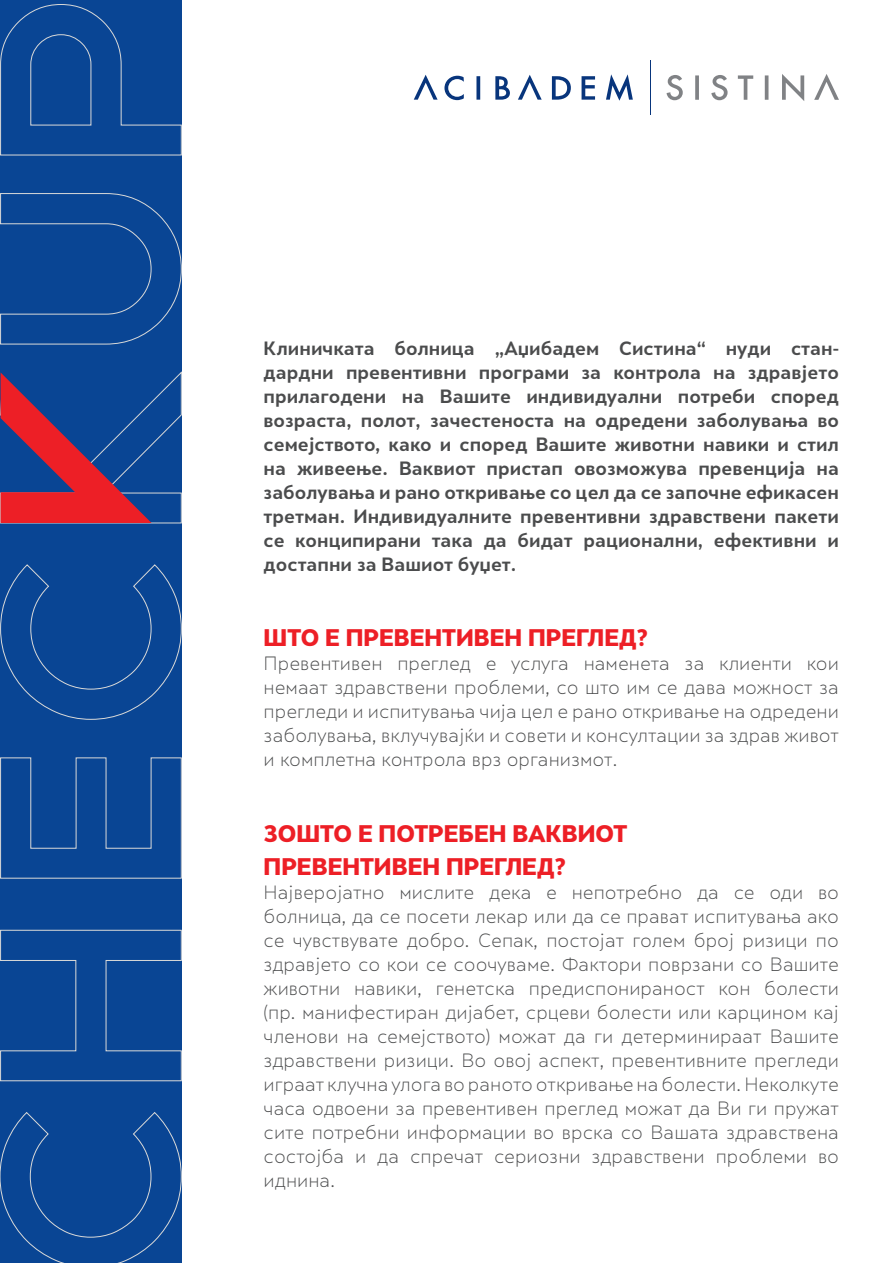
<style>
.page{position:relative;width:893px;height:1263px;background:#fff}
.page>*{position:absolute;margin:0;border:0;box-sizing:border-box;transform-origin:0 0}
.t1{font:900 22.5px/33px "Skola Sans";color:#ed1f26}
.t2{font:300 18px/24px "Skola Sans";color:#4b4c4d;text-align:justify}
.t3{font:700 18px/24px "Skola Sans";color:#4b4c4d;text-align:justify}
</style>
<div class="page">
<div style="left:0;top:0;width:181px;height:1263px;background:#094594"></div>
<svg style="left:0;top:1111px;width:182px;height:152px"></svg>
<svg style="left:0;top:929px;width:182px;height:152px"></svg>
<svg style="left:0;top:757px;width:182px;height:122px"></svg>
<svg style="left:0;top:564px;width:182px;height:156px"></svg>
<svg style="left:0;top:193px;width:182px;height:152px"></svg>
<svg style="left:0;top:4px;width:182px;height:152px"></svg>
<svg style="left:0;top:371px;width:182px;height:153px"></svg>
<svg style="left:667px;top:74px;width:172px;height:27px"></svg>
<svg style="left:414px;top:74px;width:219px;height:27px"></svg>
<hr style="left:650px;top:60px;width:1px;height:55px;background:#08357c">
<p class="t3" style="left:264px;top:336px;width:577px">Клиничката болница „Аџибадем Систина“ нуди стан&shy;дардни превентивни програми за контрола на здравјето прилагодени на Вашите индивидуални потреби според возраста, полот, зачестеноста на одредени заболувања во семејството, како и според Вашите животни навики и стил на живеење. Ваквиот пристап овозможува превенција на заболувања и рано откривање со цел да се започне ефикасен третман. Индивидуалните превентивни здравствени пакети се конципирани така да бидат рационални, ефективни и достапни за Вашиот буџет.</p>
<p class="t1" style="left:264px;top:621px;width:386px">ШТО Е ПРЕВЕНТИВЕН ПРЕГЛЕД?</p>
<p class="t2" style="left:264px;top:651px;width:577px">Превентивен преглед е услуга наменета за клиенти кои немаат здравствени проблеми, со што им се дава можност за прегледи и испитувања чија цел е рано откривање на одредени заболувања, вклучувајќи и совети и консултации за здрав живот и комплетна контрола врз организмот.</p>
<p class="t1" style="left:264px;top:816px;width:365px">ЗОШТО Е ПОТРЕБЕН ВАКВИОТ<br>ПРЕВЕНТИВЕН ПРЕГЛЕД?</p>
<p class="t2" style="left:264px;top:880px;width:577px">Најверојатно мислите дека е непотребно да се оди во болница, да се посети лекар или да се прават испитувања ако се чувствувате добро. Сепак, постојат голем број ризици по здравјето со кои се соочуваме. Фактори поврзани со Вашите животни навики, генетска предиспонираност кон болести (пр. манифестиран дијабет, срцеви болести или карцином кај членови на семејството) можат да ги детерминираат Вашите здравствени ризици. Во овој аспект, превентивните прегледи играат клучна улога во раното откривање на болести. Неколкуте часа одвоени за превентивен преглед можат да Ви ги пружат сите потребни информации во врска со Вашата здравствена состојба и да спречат сериозни здравствени проблеми во иднина.</p>
</div>
